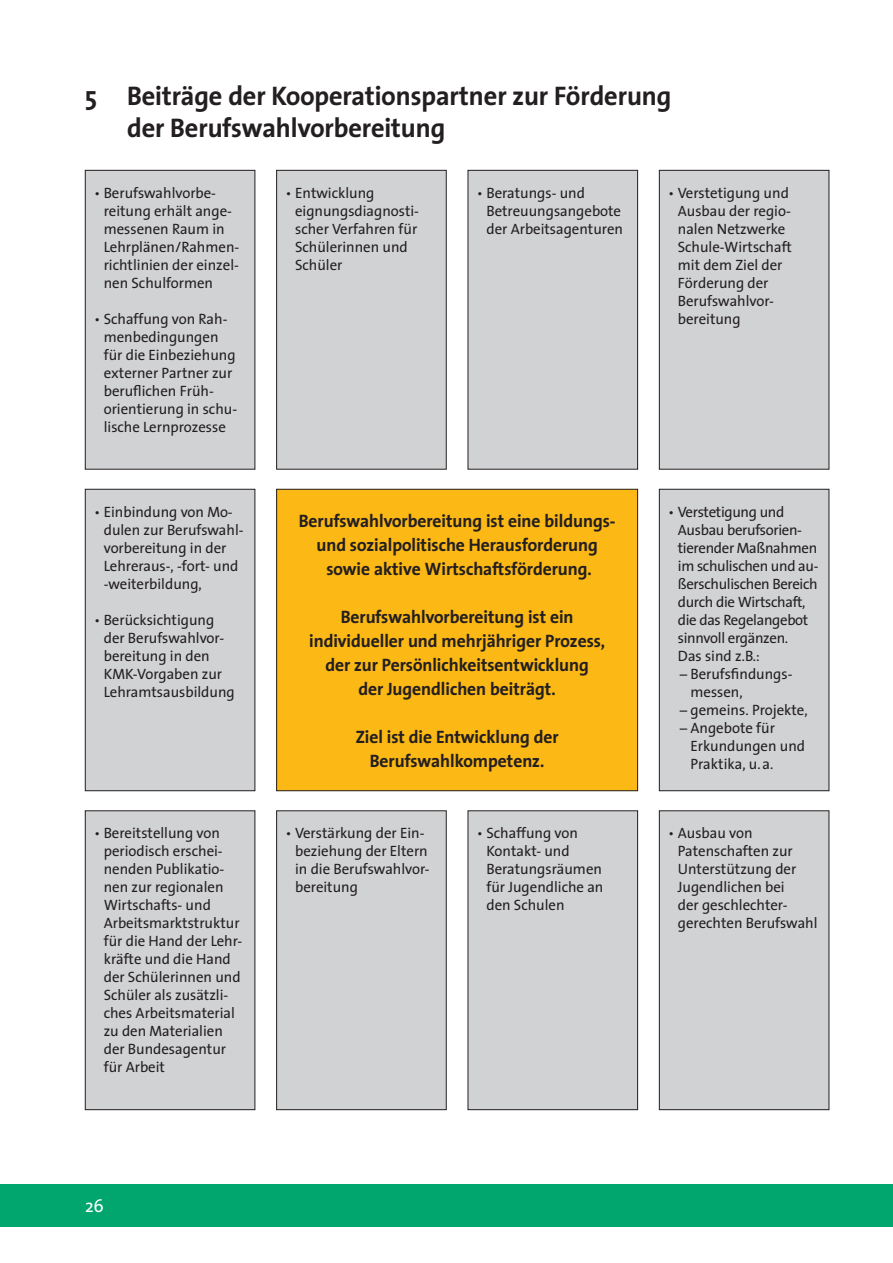
<style>
.page{position:relative;width:893px;height:1263px;background:#fff}
.page>*{position:absolute;margin:0;border:0;box-sizing:border-box;transform-origin:0 0}
.t1{font:700 27px/32.4px "Thesis Sans";color:#231f20}
.t2{font:700 18px/24px "Thesis Sans";color:#231f20;text-align:center}
.t3{font:18px "Thesis Sans";color:#fff}
.t4{font:15px/18px "Thesis Sans";color:#231f20}
.t5{font:15px/18px "Thesis Sans";letter-spacing:-.02em;color:#231f20}
</style>
<div class="page">
<div style="left:0;top:1184px;width:893px;height:43px;background:#00a66e"></div>
<div style="left:277px;top:489px;width:361px;height:302px;background:#fcb814"></div>
<div style="left:276px;top:489px;width:362px;height:302px;border:1px solid #231f20"></div>
<div style="left:85px;top:170px;width:170px;height:299px;background:#d1d2d4"></div>
<div style="left:85px;top:170px;width:170px;height:299px;border:1px solid #231f20"></div>
<div style="left:277px;top:170px;width:169px;height:299px;background:#d1d2d4"></div>
<div style="left:276px;top:170px;width:170px;height:299px;border:1px solid #231f20"></div>
<div style="left:468px;top:170px;width:170px;height:299px;background:#d1d2d4"></div>
<div style="left:468px;top:170px;width:170px;height:299px;border:1px solid #231f20"></div>
<div style="left:659px;top:170px;width:170px;height:299px;background:#d1d2d4"></div>
<div style="left:659px;top:170px;width:170px;height:299px;border:1px solid #231f20"></div>
<div style="left:85px;top:811px;width:170px;height:299px;background:#d1d2d4"></div>
<div style="left:85px;top:810px;width:170px;height:300px;border:1px solid #231f20"></div>
<div style="left:277px;top:811px;width:169px;height:299px;background:#d1d2d4"></div>
<div style="left:276px;top:810px;width:170px;height:300px;border:1px solid #231f20"></div>
<div style="left:468px;top:811px;width:170px;height:299px;background:#d1d2d4"></div>
<div style="left:468px;top:810px;width:170px;height:300px;border:1px solid #231f20"></div>
<div style="left:659px;top:811px;width:170px;height:299px;background:#d1d2d4"></div>
<div style="left:659px;top:810px;width:170px;height:300px;border:1px solid #231f20"></div>
<div style="left:85px;top:489px;width:170px;height:302px;background:#d1d2d4"></div>
<div style="left:85px;top:489px;width:170px;height:302px;border:1px solid #231f20"></div>
<div style="left:659px;top:489px;width:170px;height:302px;background:#d1d2d4"></div>
<div style="left:659px;top:489px;width:170px;height:302px;border:1px solid #231f20"></div>
<h1 class="t1" style="left:127px;top:81px;width:546px;text-indent:-42px">5 Beiträge der Kooperationspartner zur Förderung der Berufswahlvorbereitung</h1>
<p class="t4" style="left:104px;top:185px;width:137px;text-indent:-10px">• Berufswahlvorbe&shy;reitung erhält ange&shy;messenen Raum in<br>Lehrplänen/Rahmen&shy;richtlinien der einzel&shy;nen Schulformen</p>
<p class="t4" style="left:104px;top:311px;width:133px;text-indent:-10px">• Schaffung von Rah&shy;menbedingungen für die Einbeziehung externer Partner zur beruflichen Früh&shy;orientierung in schu&shy;lische Lernprozesse</p>
<p class="t4" style="left:104px;top:503px;width:141px;text-indent:-10px">• Einbindung von Mo&shy;dulen zur Berufswahl&shy;vorbereitung in der<br>Lehreraus-, -fort- und -weiterbildung,</p>
<p class="t4" style="left:104px;top:611px;width:132px;text-indent:-10px">• Berücksichtigung der Berufswahlvor&shy;bereitung in den<br>KMK-Vorgaben zur<br>Lehramtsausbildung</p>
<p class="t4" style="left:295px;top:185px;width:125px;text-indent:-10px">• Entwicklung eignungsdiagnosti&shy;scher Verfahren für<br>Schülerinnen und<br>Schüler</p>
<p class="t4" style="left:486px;top:185px;width:138px;text-indent:-10px">• Beratungs- und<br>Betreuungsangebote der Arbeitsagenturen</p>
<p class="t4" style="left:678px;top:185px;width:116px;text-indent:-10px">• Verstetigung und<br>Ausbau der regio&shy;nalen Netzwerke<br>Schule-Wirtschaft mit dem Ziel der<br>Förderung der<br>Berufswahlvor&shy;bereitung</p>
<p class="t2" style="left:299px;top:509px;width:318px">Berufswahlvorbereitung ist eine bildungs&shy;und sozialpolitische Herausforderung sowie aktive Wirtschaftsförderung.</p>
<p class="t2" style="left:309px;top:605px;width:297px">Berufswahlvorbereitung ist ein individueller und mehrjähriger Prozess, der zur Persönlichkeitsentwicklung<br>der Jugendlichen beiträgt.</p>
<p class="t2" style="left:356px;top:725px;width:204px">Ziel ist die Entwicklung der<br>Berufswahlkompetenz.</p>
<p class="t5" style="left:678px;top:503px;width:142px;text-indent:-10px">• Verstetigung und<br>Ausbau berufsorien&shy;tierender Maßnahmen im schulischen und au&shy;ßerschulischen Bereich durch die Wirtschaft, die das Regelangebot sinnvoll ergänzen.<br>Das sind z.B.:</p>
<p class="t4" style="left:690px;top:665px;width:102px;text-indent:-11px">– Berufsfindungs&shy;messen,</p>
<p class="t4" style="left:680px;top:701px;width:129px">– gemeins. Projekte,</p>
<p class="t4" style="left:690px;top:719px;width:116px;text-indent:-11px">– Angebote für<br>Erkundungen und<br>Praktika, u. a.</p>
<p class="t4" style="left:104px;top:825px;width:140px;text-indent:-10px">• Bereitstellung von periodisch erschei&shy;nenden Publikatio&shy;nen zur regionalen<br>Wirtschafts- und<br>Arbeitsmarktstruktur für die Hand der Lehr&shy;kräfte und die Hand der Schülerinnen und<br>Schüler als zusätzli&shy;ches Arbeitsmaterial zu den Materialien der Bundesagentur für Arbeit</p>
<p class="t4" style="left:295px;top:825px;width:136px;text-indent:-10px">• Verstärkung der Ein&shy;beziehung der Eltern in die Berufswahlvor&shy;bereitung</p>
<p class="t4" style="left:486px;top:825px;width:118px;text-indent:-10px">• Schaffung von<br>Kontakt- und<br>Beratungsräumen für Jugendliche an den Schulen</p>
<p class="t4" style="left:678px;top:825px;width:141px;text-indent:-10px">• Ausbau von<br>Patenschaften zur<br>Unterstützung der<br>Jugendlichen bei<br>der geschlechter&shy;gerechten Berufswahl</p>
<p class="t3" style="left:85px;top:1196px;width:20px">26</p>
</div>
